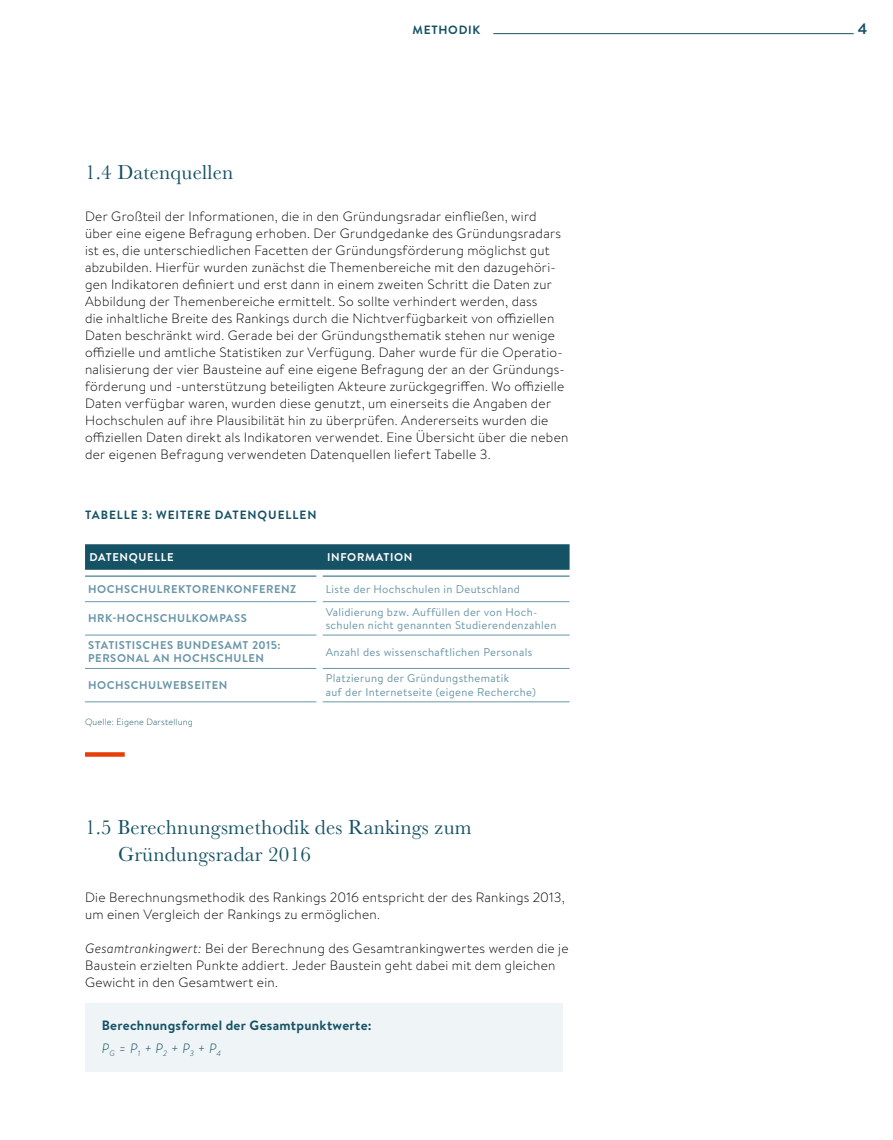
<style>
.page{position:relative;width:893px;height:1140px;background:#fff}
.page>*{position:absolute;margin:0;border:0;box-sizing:border-box;transform-origin:0 0}
.t1{font:21px/27px "Baskerville";letter-spacing:.01em;color:#165265}
.t2{font:700 15px "Brandon Text";color:#165265}
.t3{font:300 13.5px/17px "Brandon Text";letter-spacing:.02em;color:#000}
.t4{font:700 13.5px/22.2px "Brandon Text";letter-spacing:.02em;color:#165265}
.t5{font:700 12px "Brandon Text";letter-spacing:.07em;color:#165265}
.t6{font:11.25px/13.5px "Brandon Text";letter-spacing:.03em;color:#6996a8}
.t7{font:700 11.25px/13.5px "Brandon Text";letter-spacing:.05em;color:#6996a8}
.t8{font:700 11.25px "Brandon Text";letter-spacing:.06em;color:#fff}
.t9{font:300 9px "Brandon Text";letter-spacing:.02em;color:#165265}
.s1{font-style:italic}
.s2{font-weight:300;font-style:italic}
</style>
<div class="page">
<svg style="left:85px;top:544px;width:485px;height:26px;background:#1a5567"></svg>
<hr style="left:85px;top:575px;width:231px;height:2px;background:#6996a8">
<hr style="left:323px;top:575px;width:247px;height:2px;background:#6996a8">
<hr style="left:85px;top:601px;width:231px;height:1px;background:#6996a8">
<hr style="left:323px;top:601px;width:247px;height:1px;background:#6996a8">
<hr style="left:85px;top:634px;width:231px;height:1px;background:#6996a8">
<hr style="left:323px;top:634px;width:247px;height:1px;background:#6996a8">
<hr style="left:85px;top:668px;width:231px;height:1px;background:#6996a8">
<hr style="left:323px;top:668px;width:247px;height:1px;background:#6996a8">
<hr style="left:85px;top:701px;width:231px;height:1px;background:#6996a8">
<hr style="left:323px;top:701px;width:247px;height:1px;background:#6996a8">
<svg style="left:85px;top:752px;width:40px;height:4px"></svg>
<div style="left:85px;top:1003px;width:478px;height:68px;background:#eff4f6"></div>
<hr style="left:493px;top:33px;width:361px;height:1px;background:#165265">
<p class="t5" style="left:413px;top:21px;width:69px">METHODIK</p>
<p class="t2" style="left:858px;top:18px;width:11px">4</p>
<h1 class="t1" style="left:85px;top:159px;width:150px">1.4 Datenquellen</h1>
<p class="t3" style="left:85px;top:207px;width:485px">Der Großteil der Informationen, die in den Gründungsradar einfließen, wird<br>über eine eigene Befragung erhoben. Der Grundgedanke des Gründungsradars ist es, die unterschiedlichen Facetten der Gründungsförderung möglichst gut abzubilden. Hierfür wurden zunächst die Themenbereiche mit den dazugehöri&shy;gen Indikatoren definiert und erst dann in einem zweiten Schritt die Daten zur Abbildung der Themenbereiche ermittelt. So sollte verhindert werden, dass<br>die inhaltliche Breite des Rankings durch die Nichtverfügbarkeit von offiziellen Daten beschränkt wird. Gerade bei der Gründungsthematik stehen nur wenige offizielle und amtliche Statistiken zur Verfügung. Daher wurde für die Operatio&shy;nalisierung der vier Bausteine auf eine eigene Befragung der an der Gründungs&shy;förderung und -unterstützung beteiligten Akteure zurückgegriffen. Wo offizielle Daten verfügbar waren, wurden diese genutzt, um einerseits die Angaben der Hochschulen auf ihre Plausibilität hin zu überprüfen. Andererseits wurden die offiziellen Daten direkt als Indikatoren verwendet. Eine Übersicht über die neben der eigenen Befragung verwendeten Datenquellen liefert Tabelle 3.</p>
<p class="t5" style="left:85px;top:506px;width:233px">TABELLE 3: WEITERE DATENQUELLEN</p>
<p class="t8" style="left:89px;top:549px;width:86px">DATENQUELLE</p>
<p class="t8" style="left:327px;top:549px;width:87px">INFORMATION</p>
<p class="t7" style="left:88px;top:582px;width:210px">HOCHSCHULREKTORENKONFERENZ</p>
<p class="t6" style="left:326px;top:582px;width:196px">Liste der Hochschulen in Deutschland</p>
<p class="t7" style="left:88px;top:611px;width:160px">HRK-HOCHSCHULKOMPASS</p>
<p class="t6" style="left:326px;top:604px;width:232px">Validierung bzw. Auffüllen der von Hoch&shy;schulen nicht genannten Studierendenzahlen</p>
<p class="t7" style="left:88px;top:638px;width:194px">STATISTISCHES BUNDESAMT 2015:<br>PERSONAL AN HOCHSCHULEN</p>
<p class="t6" style="left:326px;top:644px;width:208px">Anzahl des wissenschaftlichen Personals</p>
<p class="t7" style="left:88px;top:678px;width:141px">HOCHSCHULWEBSEITEN</p>
<p class="t6" style="left:326px;top:671px;width:212px">Platzierung der Gründungsthematik<br>auf der Internetseite (eigene Recherche)</p>
<p class="t9" style="left:85px;top:716px;width:109px">Quelle: Eigene Darstellung</p>
<h1 class="t1" style="left:118px;top:813px;width:355px;text-indent:-33px">1.5 Berechnungsmethodik des Rankings zum<br>Gründungsradar 2016</h1>
<p class="t3" style="left:85px;top:888px;width:481px">Die Berechnungsmethodik des Rankings 2016 entspricht der des Rankings 2013, um einen Vergleich der Rankings zu ermöglichen.</p>
<p class="t3" style="left:85px;top:939px;width:485px"><span class="s1">Gesamtrankingwert:</span> Bei der Berechnung des Gesamtrankingwertes werden die je<br>Baustein erzielten Punkte addiert. Jeder Baustein geht dabei mit dem gleichen<br>Gewicht in den Gesamtwert ein.</p>
<p class="t4" style="left:102px;top:1014px;width:271px">Berechnungsformel der Gesamtpunktwerte:<br><span class="s2">P</span><sub>G</sub> <span class="s2">= P</span><sub>1</sub> <span class="s2">+ P</span><sub>2</sub> <span class="s2">+ P</span><sub>3</sub> <span class="s2">+ P</span><sub>4</sub></p>
</div>
